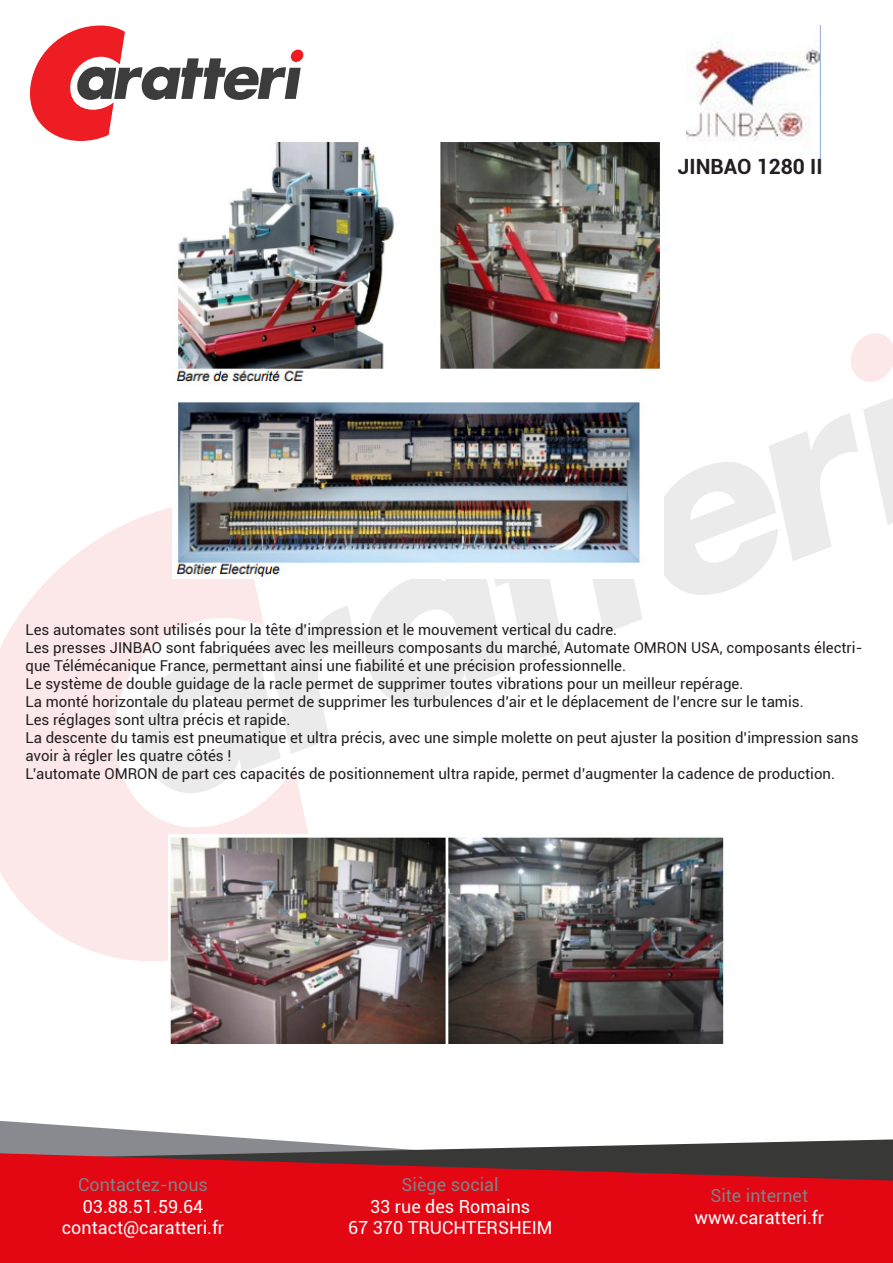
<style>
.page{position:relative;width:893px;height:1263px;background:#fff}
.page>*{position:absolute;margin:0;border:0;box-sizing:border-box;transform-origin:0 0}
.t1{font:700 21px "Roboto";color:#231f20}
.t2{font:18px/21.6px "Roboto";color:#fff;text-align:center}
.t3{font:18px "Roboto";color:#808285}
.t4{font:15px/18px "Roboto";color:#231f20}
</style>
<div class="page">
<svg style="left:29px;top:26px;width:275px;height:115px"></svg>
<svg style="left:0;top:1120px;width:244px;height:18px"></svg>
<svg style="left:0;top:1138px;width:893px;height:13px"></svg>
<svg style="left:0;top:1151px;width:893px;height:112px;background:#cb0e19"></svg>
<svg style="left:0;top:520px;width:308px;height:441px;fill:#fde8e9"></svg>
<svg style="left:134px;top:398px;width:759px;height:404px"></svg>
<svg style="left:851px;top:333px;width:42px;height:49px"></svg>
<img style="left:687px;top:26px;width:134px;height:132px">
<img style="left:173px;top:142px;width:491px;height:437px">
<img style="left:169px;top:834px;width:555px;height:209px">
<p class="t1" style="left:678px;top:152px;width:146px">JINBAO 1280 II</p>
<p class="t4" style="left:26px;top:620px;width:593px">Les automates sont utilisés pour la tête d’impression et le mouvement vertical du cadre.</p>
<p class="t4" style="left:26px;top:638px;width:838px">Les presses JINBAO sont fabriquées avec les meilleurs composants du marché, Automate OMRON USA, composants électri&shy;que Télémécanique France, permettant ainsi une fiabilité et une précision professionnelle.</p>
<p class="t4" style="left:26px;top:674px;width:719px">Le système de double guidage de la racle permet de supprimer toutes vibrations pour un meilleur repérage.</p>
<p class="t4" style="left:26px;top:692px;width:780px">La monté horizontale du plateau permet de supprimer les turbulences d’air et le déplacement de l’encre sur le tamis.</p>
<p class="t4" style="left:26px;top:710px;width:266px">Les réglages sont ultra précis et rapide.</p>
<p class="t4" style="left:26px;top:728px;width:834px">La descente du tamis est pneumatique et ultra précis, avec une simple molette on peut ajuster la position d’impression sans avoir à régler les quatre côtés !</p>
<p class="t4" style="left:26px;top:764px;width:811px">L’automate OMRON de part ces capacités de positionnement ultra rapide, permet d’augmenter la cadence de production.</p>
<p class="t3" style="left:78px;top:1172px;width:131px">Contactez-nous</p>
<p class="t2" style="left:62px;top:1195px;width:164px">03.88.51.59.64 contact@caratteri.fr</p>
<p class="t3" style="left:402px;top:1172px;width:99px">Siège social</p>
<p class="t2" style="left:348px;top:1195px;width:206px">33 rue des Romains<br>67 370 TRUCHTERSHEIM</p>
<p class="t3" style="left:710px;top:1183px;width:99px">Site internet</p>
<p class="t2" style="left:694px;top:1206px;width:131px">www.caratteri.fr</p>
</div>
